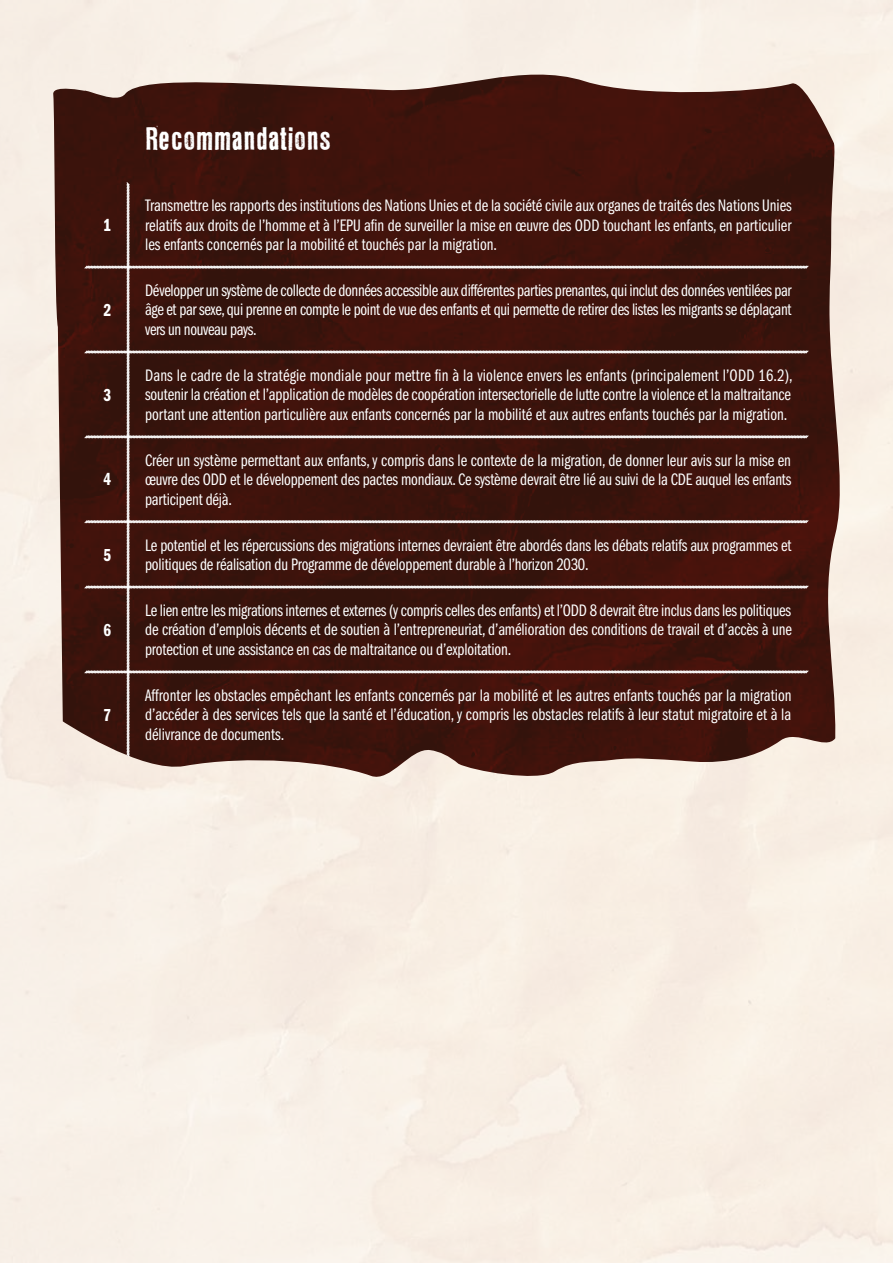
<style>
.page{position:relative;width:893px;height:1263px;background:#fff}
.page>*{position:absolute;margin:0;border:0;box-sizing:border-box;transform-origin:0 0}
.t1{font:28.5px "LL Rubber Grotesque";letter-spacing:-.025em;color:#fff}
.t2{font:18px "ITC Franklin Gothic Std Dm Cp";color:#fff}
.t3{font:17.25px/19.5px "ITC Franklin Gothic Std Bk Cp";letter-spacing:-.01em;color:#fff;text-align:justify}
</style>
<div class="page">
<svg style="left:53px;top:73px;width:788px;height:705px;fill:#41130c"></svg>
<svg style="left:84px;top:182px;width:725px;height:575px"></svg>
<p class="t2" style="left:103px;top:215px;width:9px">1</p>
<p class="t2" style="left:103px;top:300px;width:9px">2</p>
<p class="t2" style="left:103px;top:385px;width:9px">3</p>
<p class="t2" style="left:103px;top:470px;width:9px">4</p>
<h1 class="t1" style="left:146px;top:122px;width:187px">Recommandations</h1>
<p class="t3" style="left:145px;top:196px;width:648px">Transmettre les rapports des institutions des Nations Unies et de la société civile aux organes de traités des Nations Unies relatifs aux droits de l’homme et à l’EPU afin de surveiller la mise en œuvre des ODD touchant les enfants, en particulier les enfants concernés par la mobilité et touchés par la migration.</p>
<p class="t3" style="left:145px;top:281px;width:648px">Développer un système de collecte de données accessible aux différentes parties prenantes, qui inclut des données ventilées par âge et par sexe, qui prenne en compte le point de vue des enfants et qui permette de retirer des listes les migrants se déplaçant vers un nouveau pays.</p>
<p class="t3" style="left:145px;top:366px;width:649px">Dans le cadre de la stratégie mondiale pour mettre fin à la violence envers les enfants (principalement l’ODD 16.2), soutenir la création et l’application de modèles de coopération intersectorielle de lutte contre la violence et la maltraitance portant une attention particulière aux enfants concernés par la mobilité et aux autres enfants touchés par la migration.</p>
<p class="t3" style="left:145px;top:450px;width:648px">Créer un système permettant aux enfants, y compris dans le contexte de la migration, de donner leur avis sur la mise en œuvre des ODD et le développement des pactes mondiaux. Ce système devrait être lié au suivi de la CDE auquel les enfants participent déjà.</p>
<p class="t2" style="left:103px;top:545px;width:9px">5</p>
<p class="t3" style="left:145px;top:535px;width:648px">Le potentiel et les répercussions des migrations internes devraient être abordés dans les débats relatifs aux programmes et politiques de réalisation du Programme de développement durable à l’horizon 2030.</p>
<p class="t2" style="left:103px;top:620px;width:9px">6</p>
<p class="t2" style="left:103px;top:705px;width:9px">7</p>
<p class="t3" style="left:145px;top:601px;width:648px">Le lien entre les migrations internes et externes (y compris celles des enfants) et l’ODD 8 devrait être inclus dans les politiques de création d’emplois décents et de soutien à l’entrepreneuriat, d’amélioration des conditions de travail et d’accès à une protection et une assistance en cas de maltraitance ou d’exploitation.</p>
<p class="t3" style="left:145px;top:686px;width:648px">Affronter les obstacles empêchant les enfants concernés par la mobilité et les autres enfants touchés par la migration d’accéder à des services tels que la santé et l’éducation, y compris les obstacles relatifs à leur statut migratoire et à la délivrance de documents.</p>
</div>
